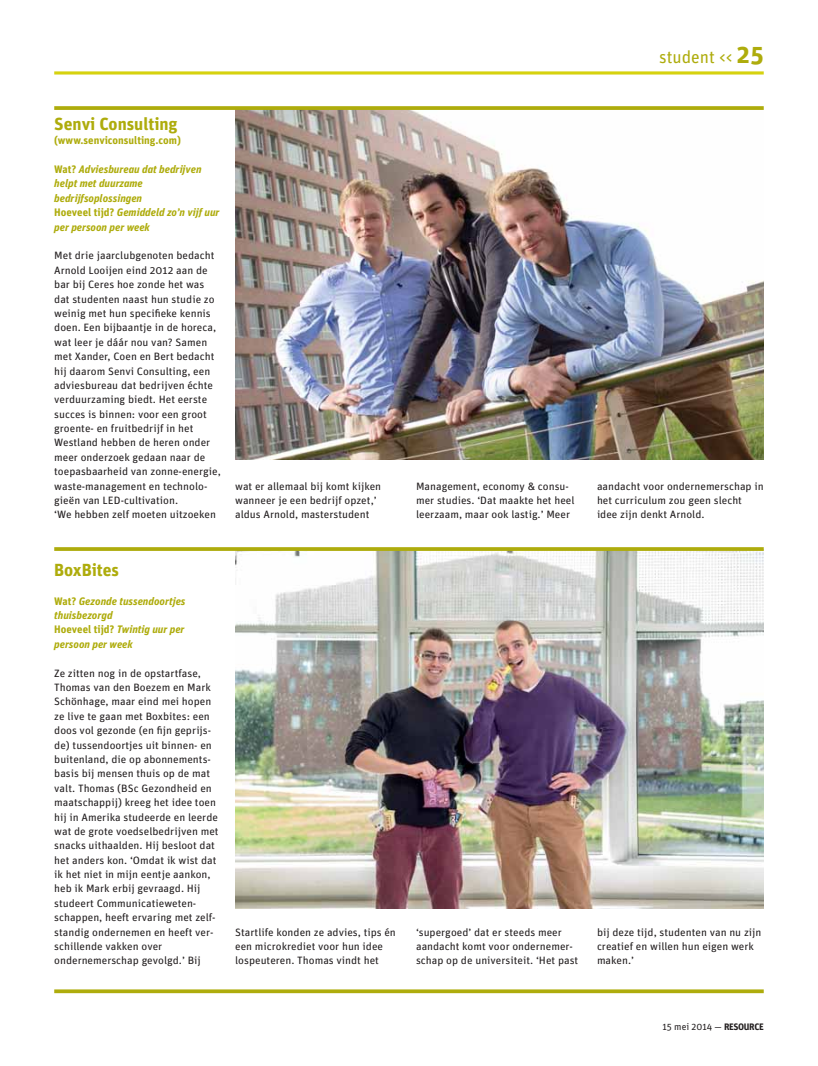
<style>
.page{position:relative;width:818px;height:1066px;background:#fff}
.page>*{position:absolute;margin:0;border:0;box-sizing:border-box;transform-origin:0 0}
.t1{font:700 17.5px "Unit OT";color:#aeac0c}
.t2{font:17.5px "Unit OT";color:#aeac0c}
.t3{font:italic 700 10.88px/14.4px "Unit OT";color:#aeac0c}
.t4{font:700 10.88px "Unit OT";color:#aeac0c}
.t5{font:10.62px/14.4px "Unit OT";color:#231f20;scale:1.06 1}
.t6{font:9.62px "Unit OT";color:#231f20}
.s1{font-weight:700;font-size:25px}
.s2{font-style:normal}
.s3{font-size:9.38px}
.s4{font-weight:700;font-size:9.38px}
</style>
<div class="page">
<hr style="left:54px;top:71px;width:709px;height:3px;background:#d6d20f">
<img style="left:235px;top:110px;width:528px;height:349px">
<img style="left:235px;top:550px;width:528px;height:358px">
<hr style="left:54px;top:547px;width:709px;height:3px;background:#aeac0c">
<hr style="left:54px;top:989px;width:709px;height:3px;background:#aeac0c">
<svg style="left:54px;top:106px;width:709px;height:4px;background:#b2b019"></svg>
<h1 class="t2" style="left:658px;top:51px;width:106px">student &lt;&lt; <span class="s1">25</span></h1>
<h1 class="t1" style="left:54px;top:117px;width:125px">Senvi Consulting</h1>
<p class="t4" style="left:54px;top:136px;width:128px">(www.senviconsulting.com)</p>
<p class="t3" style="left:54px;top:163px;width:167px"><span class="s2">Wat?</span> Adviesbureau dat bedrijven helpt met duurzame bedrijfsoplossingen<br><span class="s2">Hoeveel tijd?</span> Gemiddeld zo’n vijf uur per persoon per week</p>
<p class="t5" style="left:54px;top:250px;width:158px">Met drie jaarclubgenoten bedacht<br>Arnold Looijen eind 2012 aan de bar bij Ceres hoe zonde het was dat studenten naast hun studie zo weinig met hun specifieke kennis doen. Een bijbaantje in de horeca, wat leer je dáár nou van? Samen met Xander, Coen en Bert bedacht hij daarom Senvi Consulting, een adviesbureau dat bedrijven échte verduurzaming biedt. Het eerste succes is binnen: voor een groot groente- en fruitbedrijf in het<br>Westland hebben de heren onder meer onderzoek gedaan naar de toepasbaarheid van zonne-energie, waste-management en technolo&shy;gieën van LED-cultivation.<br>‘We hebben zelf moeten uitzoeken</p>
<p class="t5" style="left:235px;top:480px;width:139px">wat er allemaal bij komt kijken wanneer je een bedrijf opzet,’ aldus Arnold, masterstudent</p>
<p class="t5" style="left:416px;top:480px;width:151px">Management, economy &amp; consu&shy;mer studies. ‘Dat maakte het heel leerzaam, maar ook lastig.’ Meer</p>
<p class="t5" style="left:596px;top:480px;width:159px">aandacht voor ondernemerschap in het curriculum zou geen slecht idee zijn denkt Arnold.</p>
<h1 class="t1" style="left:54px;top:563px;width:66px">BoxBites</h1>
<p class="t3" style="left:54px;top:594px;width:133px"><span class="s2">Wat?</span> Gezonde tussendoortjes thuisbezorgd<br><span class="s2">Hoeveel tijd?</span> Twintig uur per persoon per week</p>
<p class="t5" style="left:54px;top:666px;width:156px">Ze zitten nog in de opstartfase,<br>Thomas van den Boezem en Mark<br>Schönhage, maar eind mei hopen ze live te gaan met Boxbites: een doos vol gezonde (en fijn geprijs&shy;de) tussendoortjes uit binnen- en buitenland, die op abonnements&shy;basis bij mensen thuis op de mat valt. Thomas (BSc Gezondheid en maatschappij) kreeg het idee toen hij in Amerika studeerde en leerde wat de grote voedselbedrijven met snacks uithaalden. Hij besloot dat het anders kon. ‘Omdat ik wist dat ik het niet in mijn eentje aankon, heb ik Mark erbij gevraagd. Hij studeert Communicatieweten&shy;schappen, heeft ervaring met zelf&shy;standig ondernemen en heeft ver&shy;schillende vakken over ondernemerschap gevolgd.’ Bij</p>
<p class="t5" style="left:235px;top:925px;width:153px">Startlife konden ze advies, tips én een microkrediet voor hun idee lospeuteren. Thomas vindt het</p>
<p class="t5" style="left:416px;top:925px;width:154px">‘supergoed’ dat er steeds meer aandacht komt voor ondernemer&shy;schap op de universiteit. ‘Het past</p>
<p class="t5" style="left:596px;top:925px;width:156px">bij deze tijd, studenten van nu zijn creatief en willen hun eigen werk maken.’</p>
<p class="t6" style="left:662px;top:1022px;width:103px">15 mei 2014 <span class="s3">—</span> <span class="s4">RESOURCE</span></p>
</div>
